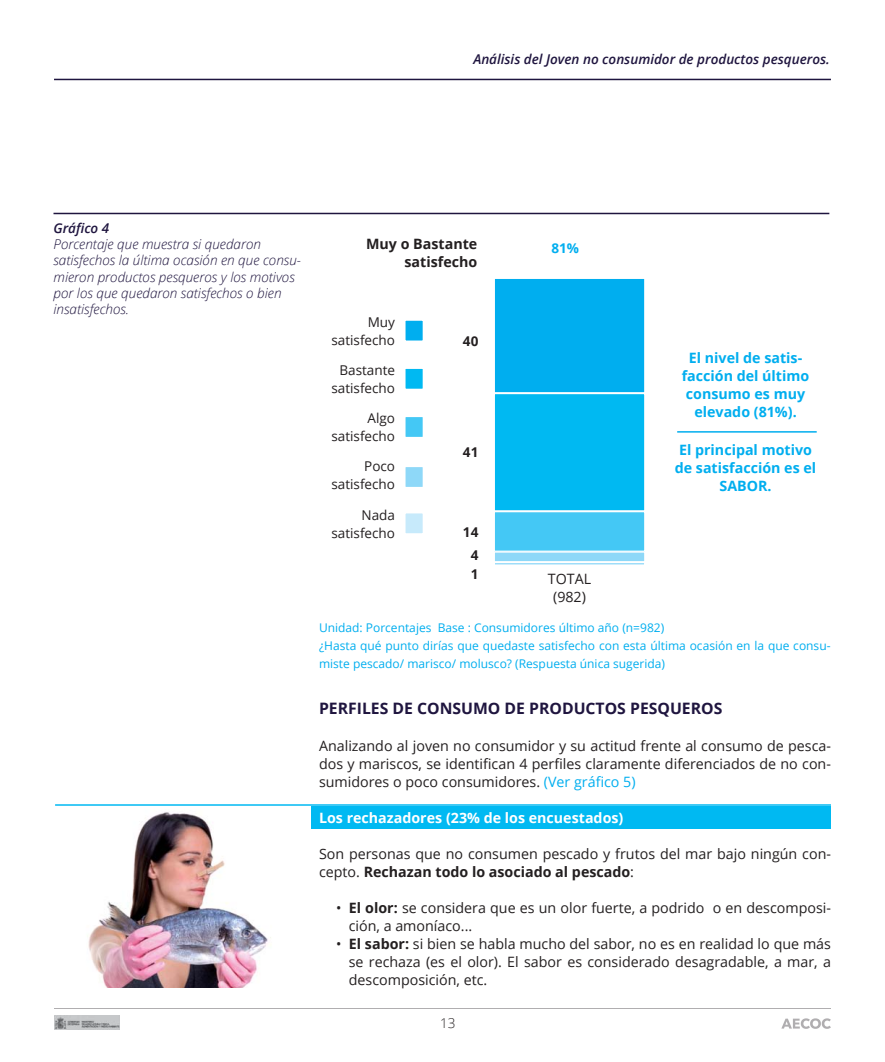
<style>
.page{position:relative;width:885px;height:1062px;background:#fff}
.page>*{position:absolute;margin:0;border:0;box-sizing:border-box;transform-origin:0 0}
.t1{font:700 15.75px "Open Sans";color:#1f153f}
.t2{font:14.25px/18px "Open Sans";color:#231f20;text-align:justify}
.t3{font:700 14.25px/18px "Open Sans";color:#00aeef;text-align:center}
.t4{font:700 14.25px "Open Sans";color:#fff}
.t5{font:700 14.25px/18px "Open Sans";color:#231f20;text-align:right}
.t6{font:italic 300 13.5px/16.2px "Open Sans";color:#1f153f}
.t7{font:13.5px/18px "Open Sans";color:#231f20;text-align:right}
.t8{font:italic 600 13.5px "Open Sans";color:#1f153f}
.t9{font:700 13.5px/23.9px "Open Sans";color:#231f20;text-align:center}
.t10{font:700 13.5px "Open Sans";color:#00aeef}
.t11{font:300 13.5px "Open Sans";color:#231f20}
.t12{font:12px/18px "Open Sans";color:#00aeef}
.s1{color:#00aeef}
.s2{font-weight:700}
</style>
<div class="page">
<hr style="left:54px;top:1007px;width:776px;height:1px;background:#b0aeb0">
<svg style="left:781px;top:1018px;width:49px;height:10px"></svg>
<img style="left:54px;top:1015px;width:65px;height:14px">
<hr style="left:54px;top:79px;width:776px;height:1px;background:#1f153f">
<div style="left:311px;top:805px;width:519px;height:23px;background:#00b9f2"></div>
<hr style="left:53px;top:213px;width:776px;height:1px;background:#1f153f">
<img style="left:75px;top:805px;width:208px;height:181px">
<div style="left:494px;top:278px;width:150px;height:115px;background:#00aeef"></div>
<div style="left:493px;top:277px;width:152px;height:116px;border:2px solid #fff"></div>
<div style="left:494px;top:393px;width:150px;height:118px;background:#00b9f2"></div>
<div style="left:493px;top:392px;width:152px;height:119px;border:2px solid #fff"></div>
<div style="left:494px;top:511px;width:150px;height:40px;background:#44c8f5"></div>
<div style="left:493px;top:510px;width:152px;height:42px;border:2px solid #fff"></div>
<div style="left:494px;top:552px;width:150px;height:10px;background:#8ed8f8"></div>
<div style="left:493px;top:551px;width:152px;height:11px;border:2px solid #fff"></div>
<div style="left:493px;top:561px;width:152px;height:5px;border:2px solid #fff"></div>
<div style="left:405px;top:320px;width:18px;height:21px;background:#00aeef"></div>
<div style="left:404px;top:319px;width:20px;height:23px;border:2px solid #fff"></div>
<div style="left:405px;top:368px;width:18px;height:21px;background:#00b9f2"></div>
<div style="left:404px;top:367px;width:20px;height:23px;border:2px solid #fff"></div>
<div style="left:405px;top:416px;width:18px;height:21px;background:#44c8f5"></div>
<div style="left:404px;top:415px;width:20px;height:23px;border:2px solid #fff"></div>
<div style="left:405px;top:466px;width:18px;height:21px;background:#8ed8f8"></div>
<div style="left:404px;top:465px;width:20px;height:23px;border:2px solid #fff"></div>
<div style="left:405px;top:512px;width:18px;height:22px;background:#c7eafb"></div>
<div style="left:404px;top:512px;width:20px;height:22px;border:2px solid #fff"></div>
<hr style="left:677px;top:431px;width:139px;height:1px;background:#00aeef">
<hr style="left:55px;top:804px;width:775px;height:1px;background:#00b9f2">
<p class="t8" style="left:473px;top:50px;width:358px">Análisis del Joven no consumidor de productos pesqueros.</p>
<p class="t8" style="left:53px;top:218px;width:57px">Gráfico 4</p>
<p class="t6" style="left:53px;top:236px;width:249px">Porcentaje que muestra si quedaron satisfechos la última ocasión en que consu&shy;mieron productos pesqueros y los motivos por los que quedaron satisfechos o bien insatisfechos.</p>
<p class="t5" style="left:366px;top:234px;width:113px">Muy o Bastante satisfecho</p>
<p class="t9" style="left:463px;top:329px;width:17px">40</p>
<p class="t7" style="left:331px;top:312px;width:65px">Muy satisfecho</p>
<p class="t7" style="left:331px;top:360px;width:65px;text-align:center">Bastante satisfecho</p>
<p class="t7" style="left:331px;top:409px;width:65px">Algo satisfecho</p>
<p class="t7" style="left:331px;top:457px;width:65px">Poco satisfecho</p>
<p class="t7" style="left:331px;top:505px;width:65px">Nada satisfecho</p>
<p class="t9" style="left:463px;top:440px;width:17px">41</p>
<p class="t9" style="left:463px;top:519px;width:17px">14<br>4</p>
<p class="t9" style="left:470px;top:561px;width:9px">1</p>
<p class="t10" style="left:551px;top:239px;width:29px">81%</p>
<p class="t2" style="left:548px;top:569px;width:45px;text-align:center">TOTAL (982)</p>
<p class="t3" style="left:681px;top:348px;width:129px">El nivel de satis&shy;facción del último consumo es muy elevado (81%).</p>
<p class="t3" style="left:674px;top:440px;width:143px">El principal motivo de satisfacción es el<br>SABOR.</p>
<p class="t12" style="left:319px;top:618px;width:513px">Unidad: Porcentajes Base : Consumidores último año (n=982)<br>¿Hasta qué punto dirías que quedaste satisfecho con esta última ocasión en la que consu&shy;miste pescado/ marisco/ molusco? (Respuesta única sugerida)</p>
<p class="t1" style="left:319px;top:697px;width:405px">PERFILES DE CONSUMO DE PRODUCTOS PESQUEROS</p>
<p class="t2" style="left:319px;top:736px;width:513px">Analizando al joven no consumidor y su actitud frente al consumo de pesca&shy;dos y mariscos, se identifican 4 perfiles claramente diferenciados de no con&shy;sumidores o poco consumidores. <span class="s1">(Ver gráfico 5)</span></p>
<p class="t4" style="left:319px;top:807px;width:306px">Los rechazadores (23% de los encuestados)</p>
<p class="t2" style="left:319px;top:844px;width:513px">Son personas que no consumen pescado y frutos del mar bajo ningún con&shy;cepto. <span class="s2">Rechazan todo lo asociado al pescado</span>:</p>
<p class="t2" style="left:349px;top:898px;width:483px;text-indent:-13px">• <span class="s2">El olor:</span> se considera que es un olor fuerte, a podrido o en descomposi&shy;ción, a amoníaco...</p>
<p class="t2" style="left:349px;top:934px;width:483px;text-indent:-13px">• <span class="s2">El sabor:</span> si bien se habla mucho del sabor, no es en realidad lo que más se rechaza (es el olor). El sabor es considerado desagradable, a mar, a descomposición, etc.</p>
<p class="t11" style="left:440px;top:1013px;width:17px">13</p>
</div>
